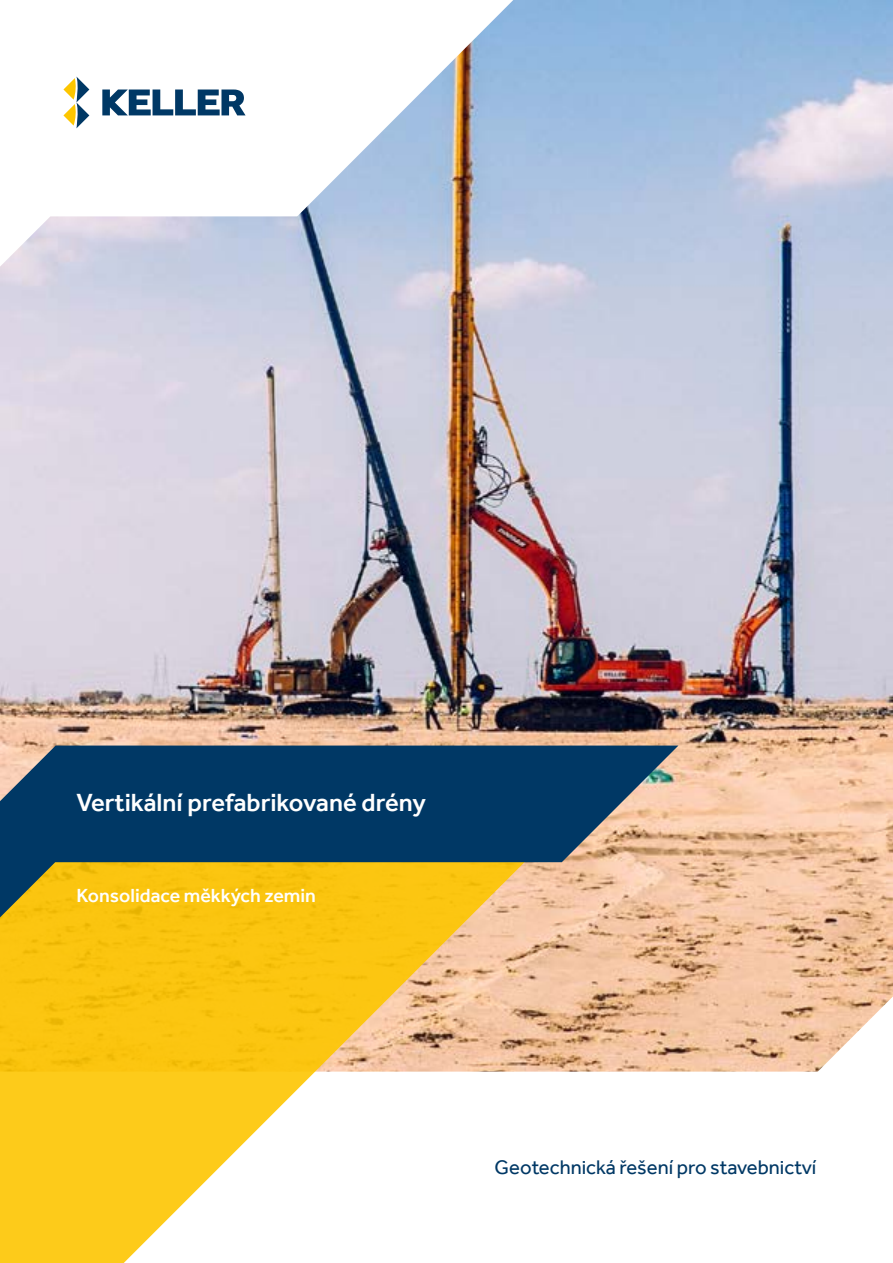
<style>
.page{position:relative;width:893px;height:1263px;background:#fff}
.page>*{position:absolute;margin:0;border:0;box-sizing:border-box;transform-origin:0 0}
.t1{font:500 25.5px "Effra";color:#fff}
.t2{font:20.25px "Effra";color:#003865}
.t3{font:500 19.5px "Effra";color:#fff}
</style>
<div class="page">
<img style="left:0;top:0;width:893px;height:996px">
<svg style="left:0;top:0;width:513px;height:267px"></svg>
<svg style="left:535px;top:996px;width:358px;height:76px;background:#eac0a0"></svg>
<svg style="left:0;top:917px;width:535px;height:346px"></svg>
<svg style="left:0;top:745px;width:678px;height:172px;background:#5d6c5b"></svg>
<svg style="left:63px;top:77px;width:26px;height:51px"></svg>
<svg style="left:102px;top:90px;width:144px;height:25px"></svg>
<p class="t1" style="left:77px;top:787px;width:351px">Vertikální prefabrikované drény</p>
<p class="t3" style="left:77px;top:884px;width:241px">Konsolidace měkkých zemin</p>
<p class="t2" style="left:495px;top:1155px;width:323px">Geotechnická řešení pro stavebnictví</p>
</div>
